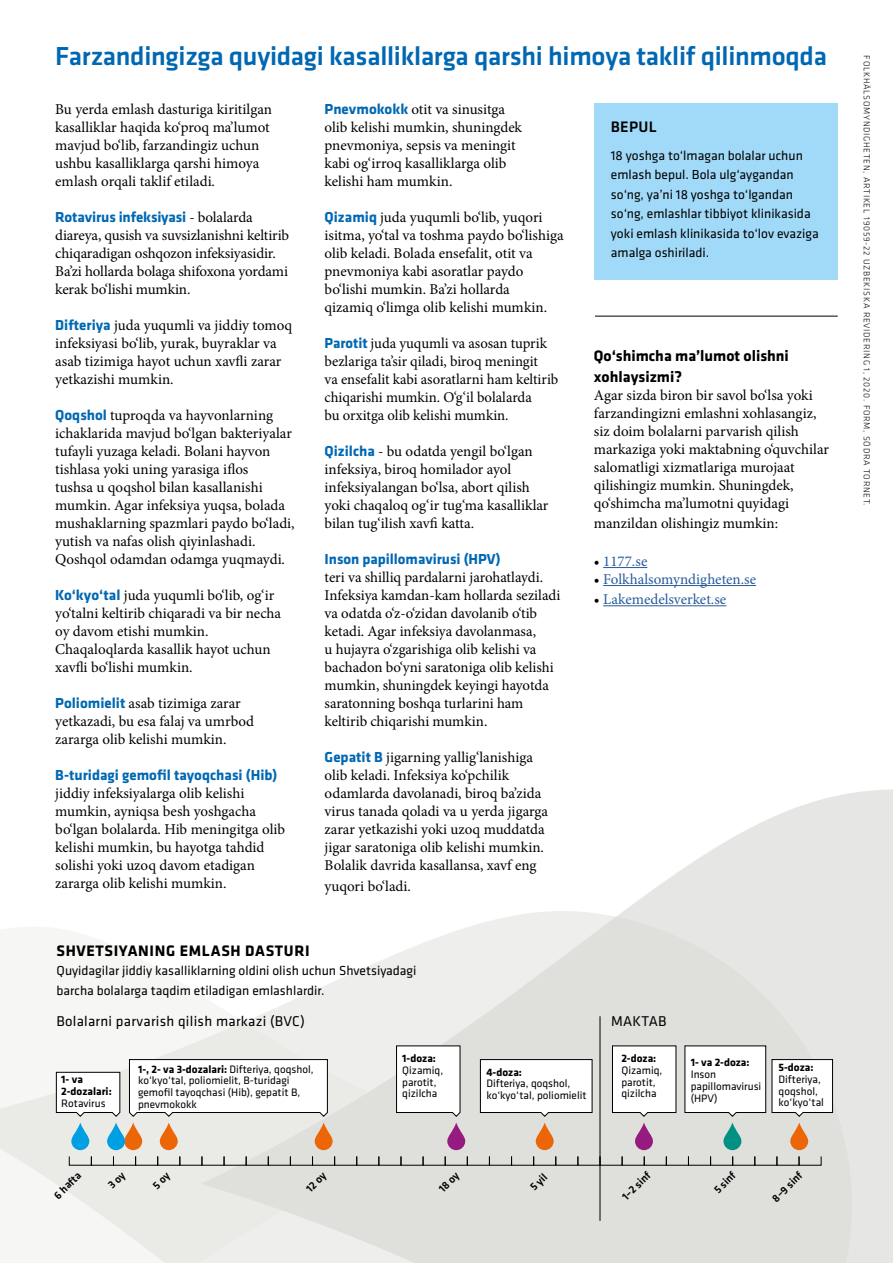
<style>
.page{position:relative;width:893px;height:1263px;background:#fff}
.page>*{position:absolute;margin:0;border:0;box-sizing:border-box;transform-origin:0 0}
.Mellis{font:500 27px "Klavika";letter-spacing:-.01em;color:#0068b3}
.Mellis-2{font:700 15.75px/21px "Klavika";color:#000}
.Mellis-3{font:700 15.75px "Klavika";letter-spacing:.04em;color:#000}
.Faktarubbe{font:500 15.75px "Klavika";letter-spacing:.02em;color:#000}
.Brödtext{font:15px/18px "Minion Pro";color:#000}
.Brödtext-2{font:15px "Minion Pro";color:#275b9b}
.t1{font:14.7px "Klavika";letter-spacing:.02em;color:#000}
.Fakta{font:13.5px/19.5px "Klavika";color:#000}
.t2{font:11.25px/11.7px "Klavika";color:#000}
.t3{font:500 11.25px "Klavika";color:#000}
.t4{font:700 11.25px/11.7px "Klavika";color:#000}
.Brödtext-3{font:300 9px "Klavika";letter-spacing:.08em;color:#000}
.s1{font-family:"Klavika";font-weight:700;color:#0068b3}
.s2{color:#000}
.s3{font-weight:700}
.s4{font-weight:400}
</style>
<div class="page">
<div style="left:594px;top:103px;width:244px;height:177px;background:#a1daf8"></div>
<hr style="left:603px;top:567px;width:44px;height:1px;background:#275b9b">
<hr style="left:603px;top:585px;width:153px;height:1px;background:#275b9b">
<hr style="left:603px;top:605px;width:123px;height:1px;background:#275b9b">
<svg style="left:653px;top:789px;width:240px;height:474px;fill:#e6e6e4"></svg>
<svg style="left:450px;top:890px;width:421px;height:373px;background:#e3e3e0"></svg>
<svg style="left:0;top:933px;width:450px;height:330px"></svg>
<svg style="left:69px;top:1156px;width:753px;height:10px;background:#bfbfbc"></svg>
<svg style="left:480px;top:1059px;width:113px;height:91px"></svg>
<svg style="left:612px;top:1045px;width:65px;height:105px"></svg>
<svg style="left:684px;top:1045px;width:149px;height:105px"></svg>
<svg style="left:396px;top:1045px;width:69px;height:105px"></svg>
<svg style="left:56px;top:1059px;width:277px;height:91px"></svg>
<hr style="left:600px;top:1016px;width:1px;height:205px;background:#000">
<hr style="left:595px;top:316px;width:243px;height:1px;background:#000">
<svg style="left:108px;top:1172px;width:20px;height:17px"></svg>
<svg style="left:153px;top:1172px;width:19px;height:17px"></svg>
<h2 class="Mellis" style="left:55px;top:38px;width:773px">Farzandingizga quyidagi kasalliklarga qarshi himoya taklif qilinmoqda</h2>
<p class="Brödtext" style="left:55px;top:100px;width:218px">Bu yerda emlash dasturiga kiritilgan kasalliklar haqida ko‘proq ma’lumot mavjud bo‘lib, farzandingiz uchun ushbu kasalliklarga qarshi himoya emlash orqali taklif etiladi.</p>
<p class="Brödtext" style="left:55px;top:208px;width:235px"><span class="s1">Rotavirus infeksiyasi</span> - bolalarda diareya, qusish va suvsizlanishni keltirib chiqaradigan oshqozon infeksiyasidir.<br>Ba’zi hollarda bolaga shifoxona yordami kerak bo‘lishi mumkin.</p>
<p class="Brödtext" style="left:55px;top:316px;width:238px"><span class="s1">Difteriya</span> juda yuqumli va jiddiy tomoq infeksiyasi bo‘lib, yurak, buyraklar va asab tizimiga hayot uchun xavfli zarar yetkazishi mumkin.</p>
<p class="Brödtext" style="left:55px;top:406px;width:241px"><span class="s1">Qoqshol</span> tuproqda va hayvonlarning ichaklarida mavjud bo‘lgan bakteriyalar tufayli yuzaga keladi. Bolani hayvon tishlasa yoki uning yarasiga iflos<br>tushsa u qoqshol bilan kasallanishi mumkin. Agar infeksiya yuqsa, bolada mushaklarning spazmlari paydo bo‘ladi, yutish va nafas olish qiyinlashadi.<br>Qoshqol odamdan odamga yuqmaydi.</p>
<p class="Brödtext" style="left:55px;top:586px;width:227px"><span class="s1">Ko‘kyo‘tal</span> juda yuqumli bo‘lib, og‘ir yo‘talni keltirib chiqaradi va bir necha oy davom etishi mumkin.<br>Chaqaloqlarda kasallik hayot uchun xavfli bo‘lishi mumkin.</p>
<p class="Brödtext" style="left:55px;top:694px;width:200px"><span class="s1">Poliomielit</span> asab tizimiga zarar yetkazadi, bu esa falaj va umrbod zararga olib kelishi mumkin.</p>
<p class="Brödtext" style="left:55px;top:766px;width:231px"><span class="s1">B-turidagi gemofil tayoqchasi (Hib) </span>jiddiy infeksiyalarga olib kelishi mumkin, ayniqsa besh yoshgacha bo‘lgan bolalarda. Hib meningitga olib kelishi mumkin, bu hayotga tahdid solishi yoki uzoq davom etadigan zararga olib kelishi mumkin.</p>
<p class="Brödtext" style="left:325px;top:100px;width:199px"><span class="s1">Pnevmokokk</span> otit va sinusitga olib kelishi mumkin, shuningdek pnevmoniya, sepsis va meningit kabi og‘irroq kasalliklarga olib kelishi ham mumkin.</p>
<p class="Brödtext" style="left:325px;top:208px;width:241px"><span class="s1">Qizamiq</span> juda yuqumli bo‘lib, yuqori isitma, yo‘tal va toshma paydo bo‘lishiga olib keladi. Bolada ensefalit, otit va pnevmoniya kabi asoratlar paydo bo‘lishi mumkin. Ba’zi hollarda<br>qizamiq o‘limga olib kelishi mumkin.</p>
<p class="Brödtext" style="left:325px;top:334px;width:235px"><span class="s1">Parotit</span> juda yuqumli va asosan tuprik bezlariga ta’sir qiladi, biroq meningit<br>va ensefalit kabi asoratlarni ham keltirib chiqarishi mumkin. O‘g‘il bolalarda<br>bu orxitga olib kelishi mumkin.</p>
<p class="Brödtext" style="left:325px;top:442px;width:225px"><span class="s1">Qizilcha</span> - bu odatda yengil bo‘lgan infeksiya, biroq homilador ayol infeksiyalangan bo‘lsa, abort qilish yoki chaqaloq og‘ir tug‘ma kasalliklar bilan tug‘ilish xavfi katta.</p>
<p class="Brödtext" style="left:325px;top:550px;width:237px"><span class="s1">Inson papillomavirusi (HPV)<br></span>teri va shilliq pardalarni jarohatlaydi.<br>Infeksiya kamdan-kam hollarda seziladi va odatda o‘z-o‘zidan davolanib o‘tib ketadi. Agar infeksiya davolanmasa,<br>u hujayra o‘zgarishiga olib kelishi va bachadon bo‘yni saratoniga olib kelishi mumkin, shuningdek keyingi hayotda saratonning boshqa turlarini ham keltirib chiqarishi mumkin.</p>
<p class="Brödtext" style="left:325px;top:748px;width:225px"><span class="s1">Gepatit B</span> jigarning yallig‘lanishiga olib keladi. Infeksiya ko‘pchilik odamlarda davolanadi, biroq ba’zida virus tanada qoladi va u yerda jigarga zarar yetkazishi yoki uzoq muddatda jigar saratoniga olib kelishi mumkin.<br>Bolalik davrida kasallansa, xavf eng</p>
<p class="Brödtext" style="left:325px;top:877px;width:88px">yuqori bo‘ladi.</p>
<h2 class="Faktarubbe" style="left:611px;top:116px;width:47px">BEPUL</h2>
<p class="Fakta" style="left:611px;top:145px;width:209px">18 yoshga to‘lmagan bolalar uchun emlash bepul. Bola ulg‘aygandan so‘ng, ya’ni 18 yoshga to‘lgandan so‘ng, emlashlar tibbiyot klinikasida yoki emlash klinikasida to‘lov evaziga amalga oshiriladi.</p>
<h2 class="Mellis-2" style="left:594px;top:344px;width:197px">Qo‘shimcha ma’lumot olishni xohlaysizmi?</h2>
<p class="Brödtext" style="left:594px;top:386px;width:237px">Agar sizda biron bir savol bo‘lsa yoki farzandingizni emlashni xohlasangiz, siz doim bolalarni parvarish qilish markaziga yoki maktabning o‘quvchilar salomatligi xizmatlariga murojaat qilishingiz mumkin. Shuningdek, qo‘shimcha ma’lumotni quyidagi</p>
<p class="Brödtext" style="left:594px;top:514px;width:186px">manzildan olishingiz mumkin:</p>
<p class="Brödtext-2" style="left:594px;top:551px;width:55px"><span class="s2">•</span> 1177.se</p>
<p class="Brödtext-2" style="left:594px;top:569px;width:164px"><span class="s2">•</span> Folkhalsomyndigheten.se</p>
<p class="Brödtext-2" style="left:594px;top:589px;width:134px"><span class="s2">•</span> Lakemedelsverket.se</p>
<h2 class="Mellis-3" style="left:57px;top:939px;width:255px">SHVETSIYANING EMLASH DASTURI</h2>
<p class="Fakta" style="left:57px;top:960px;width:361px">Quyidagilar jiddiy kasalliklarning oldini olish uchun Shvetsiyadagi barcha bolalarga taqdim etiladigan emlashlardir.</p>
<p class="t1" style="left:56px;top:1011px;width:250px">Bolalarni parvarish qilish markazi (BVC)</p>
<p class="t1" style="left:611px;top:1011px;width:57px">MAKTAB</p>
<p class="t2" style="left:402px;top:1052px;width:42px"><span class="s3">1-doza:<br></span>Qizamiq, parotit, qizilcha</p>
<p class="t2" style="left:621px;top:1052px;width:42px"><span class="s3">2-doza:<br></span>Qizamiq, parotit, qizilcha</p>
<p class="t2" style="left:778px;top:1061px;width:47px"><span class="s3">5-doza:<br></span>Difteriya, qoqshol, ko‘kyo‘tal</p>
<p class="t2" style="left:691px;top:1056px;width:72px"><span class="s3">1- va 2-doza:<br></span>Inson papillomavirusi (HPV)</p>
<p class="t4" style="left:61px;top:1073px;width:52px">1- va<br>2-dozalari:<br><span class="s4">Rotavirus</span></p>
<p class="t2" style="left:138px;top:1063px;width:177px"><span class="s3">1-, 2- va 3-dozalari:</span> Difteriya, qoqshol, ko‘kyo‘tal, poliomielit, B-turidagi gemofil tayoqchasi (Hib), gepatit B, pnevmokokk</p>
<p class="t2" style="left:486px;top:1065px;width:102px"><span class="s3">4-doza:<br></span>Difteriya, qoqshol, ko‘kyo‘tal, poliomielit</p>
<p class="t3" style="left:50px;top:1191px;width:35px;rotate:-45deg">6 hafta</p>
<p class="t3" style="left:302px;top:1184px;width:25px;rotate:-45deg">12 oy</p>
<p class="t3" style="left:435px;top:1185px;width:25px;rotate:-45deg">18 oy</p>
<p class="t3" style="left:527px;top:1183px;width:21px;rotate:-45deg">5 yil</p>
<p class="t3" style="left:618px;top:1193px;width:37px;rotate:-45deg">1–2 sinf</p>
<p class="t3" style="left:710px;top:1186px;width:28px;rotate:-45deg">5 sinf</p>
<p class="t3" style="left:768px;top:1195px;width:39px;rotate:-45deg">8–9 sinf</p>
<p class="Brödtext-3" style="left:872px;top:55px;width:452px;rotate:90deg">FOLKHÄLSOMYNDIGHETEN, ARTIKEL 19059-22 UZBEKISKA REVIDERING 1, 2020. FORM, SÖDRA TORNET.</p>
</div>
